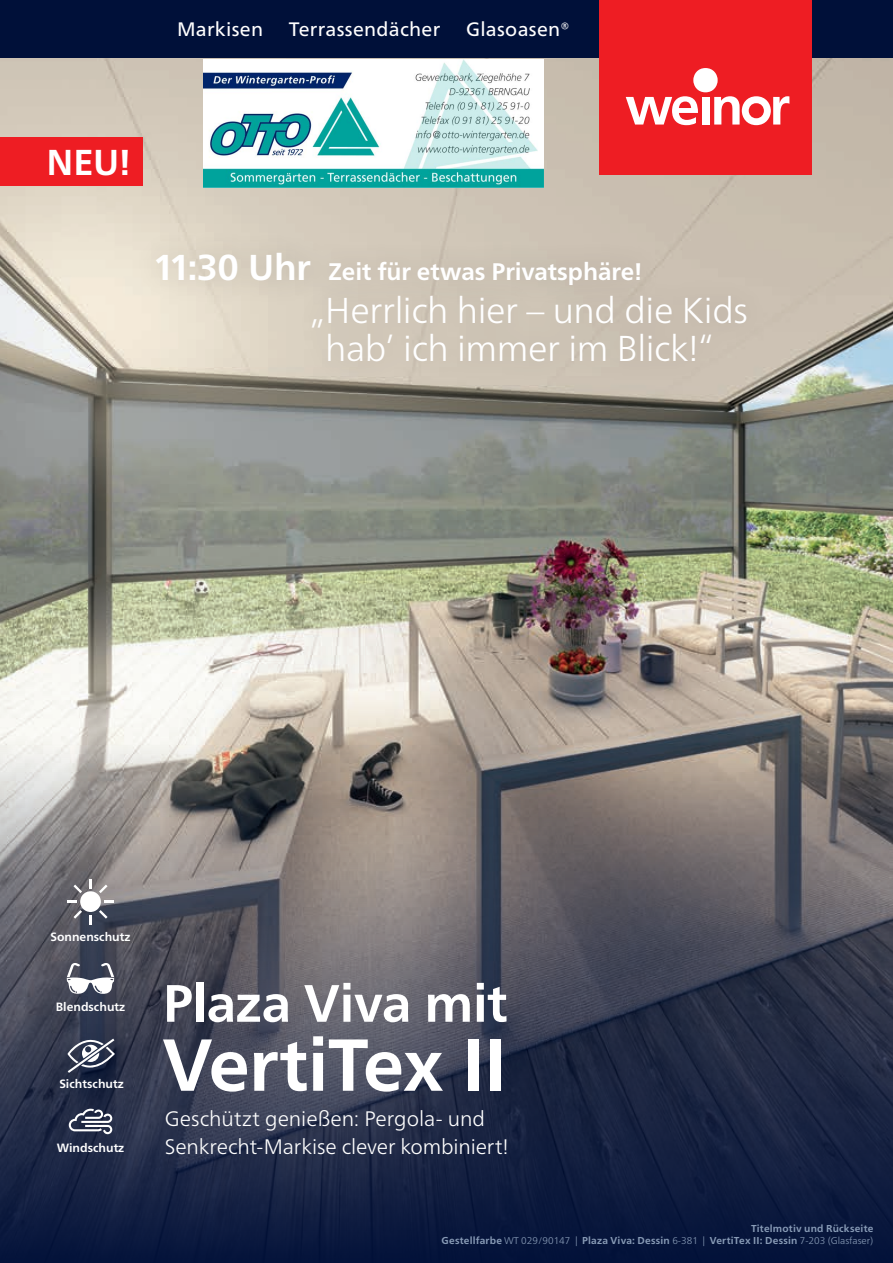
<style>
.page{position:relative;width:893px;height:1263px;background:#fff}
.page>*{position:absolute;margin:0;border:0;box-sizing:border-box;transform-origin:0 0}
.t1{font:700 73.5px "Frutiger Neue LTW1 G";letter-spacing:-.015em;color:#fff}
.t2{font:700 52.5px "Frutiger Neue LTW1 G";letter-spacing:-.01em;color:#fff}
.t3{font:300 36px/38.8px "Frutiger Neue LTW1 G";letter-spacing:-.01em;color:#fff;text-align:center}
.t4{font:700 36px "Frutiger Neue LTW1 G";color:#fff}
.t5{font:700 24px "Frutiger Neue LTW1 G";letter-spacing:-.005em;color:#fff}
.t6{font:300 21px/28.5px "Frutiger Neue LTW1 G";letter-spacing:-.005em;color:#fff}
.t7{font:19.5px "Frutiger Neue LTW1 G";letter-spacing:.015em;color:#fff}
.t8{font:700 12px "Frutiger Neue LTW1 G";color:#fff}
.t9{font:700 10.05px/12px "Frutiger Neue LTW1 G";letter-spacing:.02em;color:#899cb7;text-align:right}
.s1{font-size:36px}
.s2{font-weight:300;font-size:9.75px}
</style>
<div class="page">
<img style="left:0;top:57px;width:893px;height:687px">
<svg style="left:0;top:744px;width:893px;height:519px;background:#484b5a"></svg>
<div style="left:0;top:137px;width:143px;height:49px;background:#ee1d23"></div>
<div style="left:80px;top:891px;width:21px;height:21px;background:#fff;border-radius:50%"></div>
<svg style="left:104px;top:900px;width:9px;height:3px"></svg>
<svg style="left:99px;top:884px;width:9px;height:9px"></svg>
<svg style="left:89px;top:879px;width:3px;height:9px"></svg>
<svg style="left:73px;top:884px;width:9px;height:9px"></svg>
<svg style="left:68px;top:900px;width:9px;height:3px"></svg>
<svg style="left:73px;top:910px;width:9px;height:9px"></svg>
<svg style="left:89px;top:915px;width:3px;height:9px"></svg>
<svg style="left:99px;top:910px;width:9px;height:9px"></svg>
<svg style="left:67px;top:963px;width:47px;height:31px"></svg>
<svg style="left:68px;top:1038px;width:47px;height:35px"></svg>
<svg style="left:69px;top:1109px;width:43px;height:25px"></svg>
<div style="left:132px;top:226px;width:535px;height:83px;background:#231f20;opacity:.2"></div>
<div style="left:288px;top:271px;width:485px;height:118px;background:#231f20;opacity:.2"></div>
<div style="left:0;top:0;width:893px;height:57px;background:#001039"></div>
<div style="left:600px;top:0;width:212px;height:174px;background:#ee1d23"></div>
<svg style="left:626px;top:96px;width:72px;height:29px"></svg>
<div style="left:702px;top:97px;width:7px;height:28px;background:#fff"></div>
<div style="left:693px;top:68px;width:25px;height:24px;background:#fff;border-radius:50%"></div>
<svg style="left:714px;top:96px;width:75px;height:29px"></svg>
<img style="left:204px;top:60px;width:340px;height:128px">
<h3 class="t7" style="left:177px;top:18px;width:88px">Markisen</h3>
<h3 class="t7" style="left:289px;top:18px;width:153px">Terrassendächer</h3>
<h3 class="t7" style="left:466px;top:18px;width:105px">Glasoasen®</h3>
<h3 class="t4" style="left:47px;top:141px;width:86px">NEU!</h3>
<h3 class="t5" style="left:155px;top:257px;width:489px"><span class="s1">11:30 Uhr</span> Zeit für etwas Privatsphäre!</h3>
<h3 class="t3" style="left:310px;top:290px;width:440px">„Herrlich hier – und die Kids habʹ ich immer im Blick!“</h3>
<p class="t8" style="left:51px;top:930px;width:82px">Sonnenschutz</p>
<p class="t8" style="left:56px;top:1000px;width:71px">Blendschutz</p>
<p class="t8" style="left:59px;top:1076px;width:66px">Sichtschutz</p>
<p class="t8" style="left:57px;top:1141px;width:69px">Windschutz</p>
<h2 class="t2" style="left:163px;top:972px;width:346px">Plaza Viva mit</h2>
<h1 class="t1" style="left:163px;top:1021px;width:346px">VertiTex II</h1>
<h3 class="t6" style="left:165px;top:1104px;width:345px">Geschützt genießen: Pergola- und<br>Senkrecht-Markise clever kombiniert!</h3>
<p class="t9" style="left:441px;top:1223px;width:433px">Titelmotiv und Rückseite<br>Gestellfarbe <span class="s2">WT 029/90147 |</span> Plaza Viva: Dessin <span class="s2">6-381 |</span> VertiTex II: Dessin <span class="s2">7-203 (Glasfaser)</span></p>
</div>
